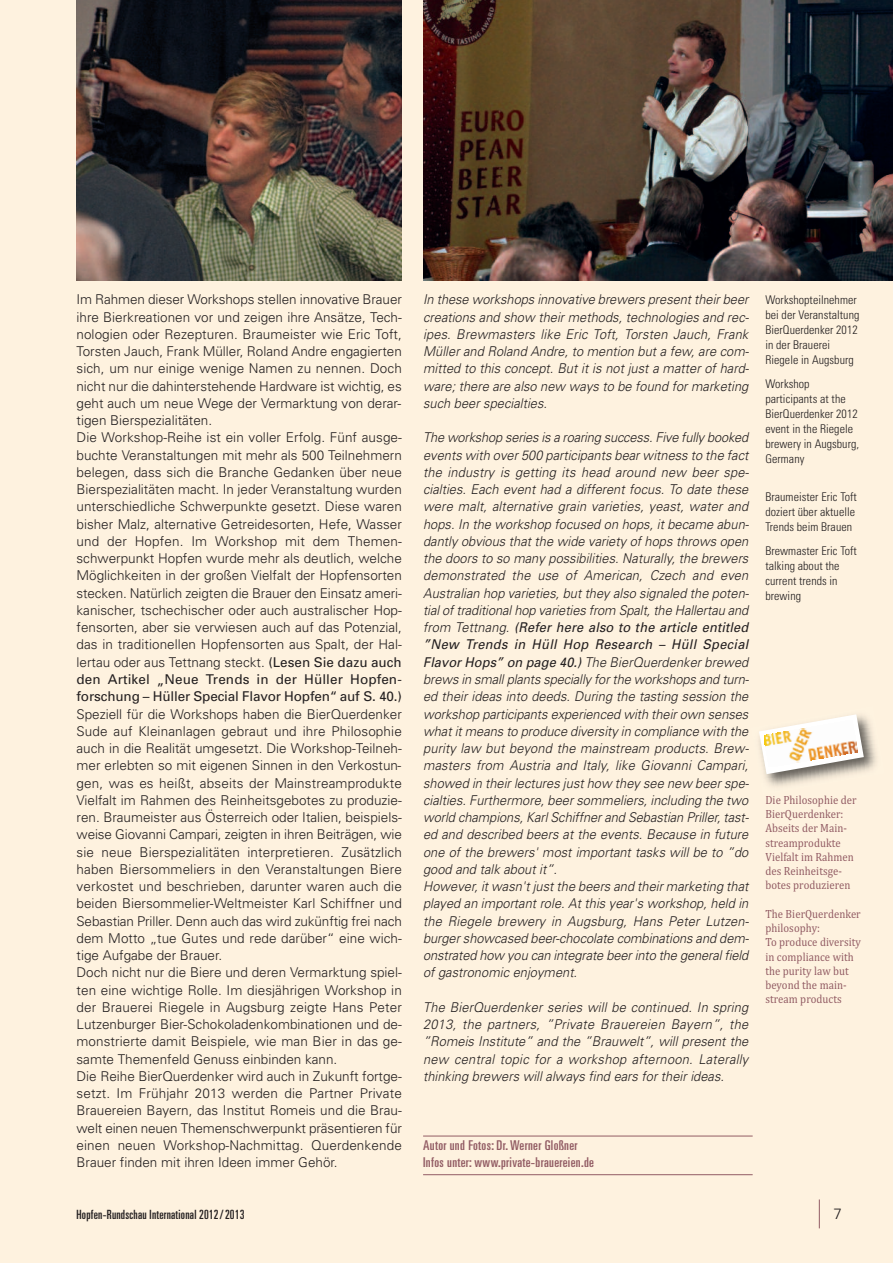
<style>
.page{position:relative;width:893px;height:1263px;background:#fef2df}
.page>*{position:absolute;margin:0;border:0;box-sizing:border-box;transform-origin:0 0}
.t1{font:300 15px "Univers";color:#231f20}
.t2{font:300 13.5px/17.2px "Univers";color:#231f20}
.t3{font:italic 300 13.5px/17.2px "Univers";letter-spacing:.005em;color:#231f20;text-align:justify;scale:.95 1}
.t4{font:13.5px/17.2px "Univers";letter-spacing:-.01em;color:#231f20;text-align:right}
.t5{font:ultra-condensed 13.5px/17.2px "Univers";letter-spacing:.025em;color:#925c64;scale:1.07 1}
.t6{font:ultra-condensed 12.75px "Univers";letter-spacing:.02em;color:#231f20}
.t7{font:300 condensed 12px/15px "Univers";letter-spacing:.005em;color:#231f20}
.t8{font:12px/14.2px "Cambria";letter-spacing:.005em;color:#925c64;scale:.9 1}
.s1{font-weight:400}
</style>
<div class="page">
<img style="left:77px;top:0;width:325px;height:281px">
<img style="left:423px;top:0;width:470px;height:281px">
<svg style="left:819px;top:1199px;width:1px;height:29px"></svg>
<img style="left:764px;top:716px;width:112px;height:70px">
<svg style="left:759px;top:714px;width:105px;height:60px"></svg>
<img style="left:764px;top:720px;width:93px;height:47px">
<hr style="left:423px;top:1136px;width:330px;height:1px;background:#925c64">
<hr style="left:423px;top:1174px;width:330px;height:1px;background:#925c64">
<p class="t2" style="left:77px;top:292px;width:327px">Im Rahmen dieser Workshops stellen innovative Brauer ihre Bierkreationen vor und zeigen ihre Ansätze, Tech&shy;nologien oder Rezepturen. Braumeister wie Eric Toft, Torsten Jauch, Frank Müller, Roland Andre engagierten sich, um nur einige wenige Namen zu nennen. Doch nicht nur die dahinterstehende Hardware ist wichtig, es geht auch um neue Wege der Vermarktung von derar&shy;tigen Bierspezialitäten.<br>Die Workshop-Reihe ist ein voller Erfolg. Fünf ausge&shy;buchte Veranstaltungen mit mehr als 500 Teilnehmern belegen, dass sich die Branche Gedanken über neue Bierspezialitäten macht. In jeder Veranstaltung wurden unterschiedliche Schwerpunkte gesetzt. Diese waren bisher Malz, alternative Getreidesorten, Hefe, Wasser und der Hopfen. Im Workshop mit dem Themen&shy;schwerpunkt Hopfen wurde mehr als deutlich, welche Möglichkeiten in der großen Vielfalt der Hopfensorten stecken. Natürlich zeigten die Brauer den Einsatz ameri&shy;kanischer, tschechischer oder auch australischer Hop&shy;fensorten, aber sie verwiesen auch auf das Potenzial, das in traditionellen Hopfensorten aus Spalt, der Hal&shy;lertau oder aus Tettnang steckt. <span class="s1">(Lesen Sie dazu auch den Artikel</span></p>
<p class="t4" style="left:157px;top:681px;width:9px">”</p>
<p class="t4" style="left:77px;top:672px;width:327px">Neue Trends in der Hüller Hopfen-<br>forschung – Hüller Special Flavor Hopfen“ auf S. 40.)</p>
<p class="t2" style="left:77px;top:706px;width:327px">Speziell für die Workshops haben die BierQuerdenker Sude auf Kleinanlagen gebraut und ihre Philosophie auch in die Realität umgesetzt. Die Workshop-Teilneh&shy;mer erlebten so mit eigenen Sinnen in den Verkostun&shy;gen, was es heißt, abseits der Mainstreamprodukte Vielfalt im Rahmen des Reinheitsgebotes zu produzie&shy;ren. Braumeister aus Österreich oder Italien, beispiels&shy;weise Giovanni Campari, zeigten in ihren Beiträgen, wie sie neue Bierspezialitäten interpretieren. Zusätzlich haben Biersommeliers in den Veranstaltungen Biere verkostet und beschrieben, darunter waren auch die beiden Biersommelier-Weltmeister Karl Schiffner und Sebastian Priller. Denn auch das wird zukünftig frei nach dem Motto „tue Gutes und rede darüber“ eine wich&shy;tige Aufgabe der Brauer.<br>Doch nicht nur die Biere und deren Vermarktung spiel&shy;ten eine wichtige Rolle. Im diesjährigen Workshop in der Brauerei Riegele in Augsburg zeigte Hans Peter Lutzenburger Bier-Schokoladenkombinationen und de&shy;monstrierte damit Beispiele, wie man Bier in das ge&shy;samte Themenfeld Genuss einbinden kann.<br>Die Reihe BierQuerdenker wird auch in Zukunft fortge&shy;setzt. Im Frühjahr 2013 werden die Partner Private Brauereien Bayern, das Institut Romeis und die Brau&shy;welt einen neuen Themenschwerpunkt präsentieren für einen neuen Workshop-Nachmittag. Querdenkende Brauer finden mit ihren Ideen immer Gehör.</p>
<p class="t3" style="left:423px;top:292px;width:345px">In these workshops innovative brewers present their beer creations and show their methods, technologies and rec&shy;ipes. Brewmasters like Eric Toft, Torsten Jauch, Frank Müller and Roland Andre, to mention but a few, are com&shy;mitted to this concept. But it is not just a matter of hard&shy;ware; there are also new ways to be found for marketing such beer specialties.</p>
<p class="t3" style="left:423px;top:430px;width:345px;text-align:left">The workshop series is a roaring success. Five fully booked events with over 500 participants bear witness to the fact the industry is getting its head around new beer spe&shy;cialties. Each event had a different focus. To date these were malt, alternative grain varieties, yeast, water and hops. In the workshop focused on hops, it became abun&shy;dantly obvious that the wide variety of hops throws open the doors to so many possibilities. Naturally, the brewers demonstrated the use of American, Czech and even Australian hop varieties, but they also signaled the poten&shy;tial of traditional hop varieties from Spalt, the Hallertau and from Tettnang. <span class="s1">(Refer here also to the article entitled ”New Trends in Hüll Hop Research – Hüll Special Flavor Hops” on page 40.)</span> The BierQuerdenker brewed brews in small plants specially for the workshops and turn&shy;ed their ideas into deeds. During the tasting session the workshop participants experienced with their own senses what it means to produce diversity in compliance with the purity law but beyond the mainstream products. Brew&shy;masters from Austria and Italy, like Giovanni Campari, showed in their lectures just how they see new beer spe&shy;cialties. Furthermore, beer sommeliers, including the two world champions, Karl Schiffner and Sebastian Priller, tast&shy;ed and described beers at the events. Because in future one of the brewers' most important tasks will be to ”do good and talk about it”.<br>However, it wasn't just the beers and their marketing that played an important role. At this year's workshop, held in the Riegele brewery in Augsburg, Hans Peter Lutzen&shy;burger showcased beer-chocolate combinations and dem&shy;onstrated how you can integrate beer into the general field of gastronomic enjoyment.</p>
<p class="t3" style="left:423px;top:999px;width:344px">The BierQuerdenker series will be continued. In spring 2013, the partners, ”Private Brauereien Bayern”, the ”Romeis Institute” and the ”Brauwelt”, will present the new central topic for a workshop afternoon. Laterally thinking brewers will always find ears for their ideas.</p>
<p class="t7" style="left:765px;top:293px;width:95px">Workshopteilnehmer bei der Veranstaltung<br>BierQuerdenker 2012 in der Brauerei<br>Riegele in Augsburg</p>
<p class="t7" style="left:765px;top:377px;width:95px">Workshop participants at the<br>BierQuerdenker 2012 event in the Riegele brewery in Augsburg,<br>Germany</p>
<p class="t7" style="left:765px;top:490px;width:93px">Braumeister Eric Toft doziert über aktuelle<br>Trends beim Brauen</p>
<p class="t7" style="left:765px;top:544px;width:93px">Brewmaster Eric Toft talking about the current trends in brewing</p>
<p class="t8" style="left:765px;top:793px;width:103px">Die Philosophie der<br>BierQuerdenker:<br>Abseits der Main&shy;streamprodukte<br>Vielfalt im Rahmen des Reinheitsge&shy;botes produzieren</p>
<p class="t8" style="left:765px;top:907px;width:108px">The BierQuerdenker philosophy:<br>To produce diversity in compliance with the purity law but beyond the main&shy;stream products</p>
<p class="t5" style="left:423px;top:1137px;width:161px">Autor und Fotos: Dr.Werner Gloßner<br>Infos unter: www.private-brauereien.de</p>
<p class="t6" style="left:77px;top:1209px;width:169px">Hopfen-Rundschau International 2012/2013</p>
<p class="t1" style="left:834px;top:1208px;width:10px">7</p>
</div>
